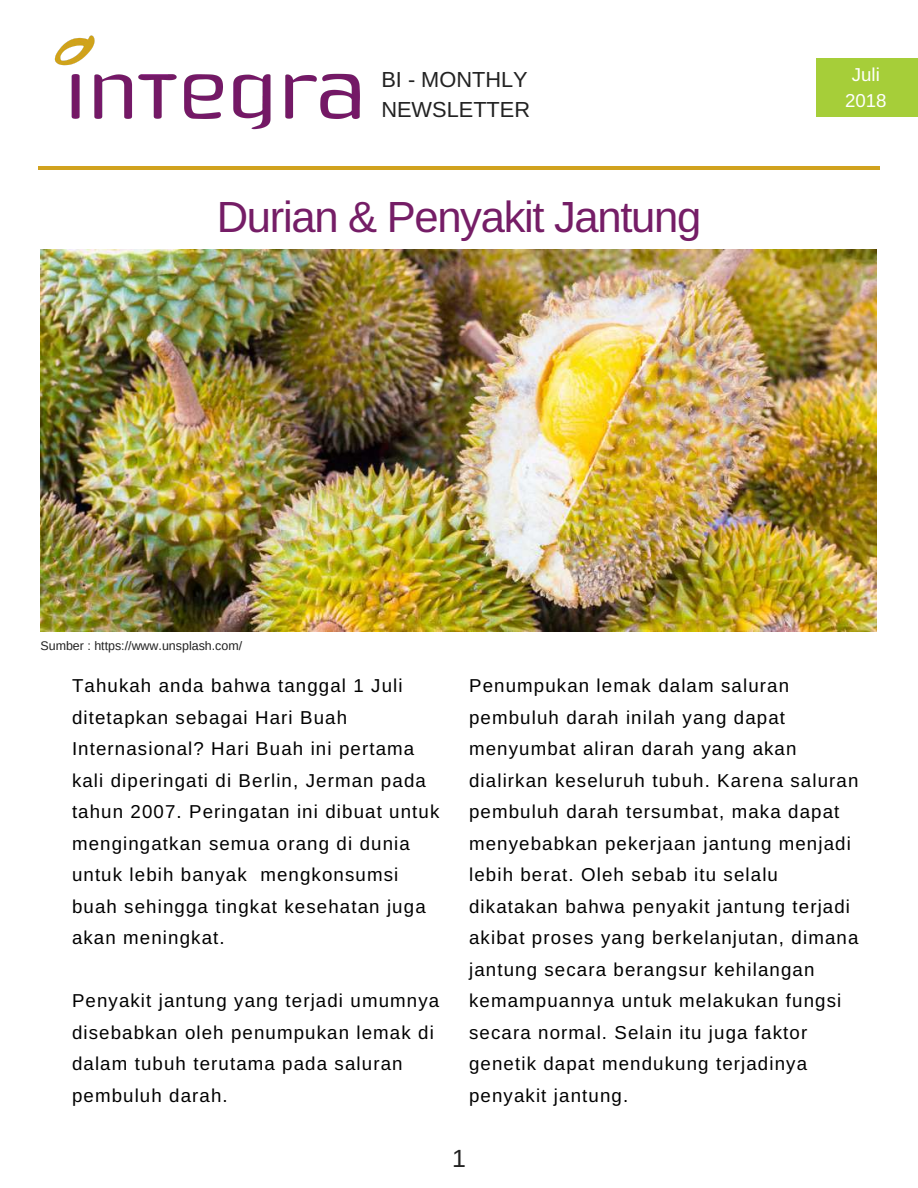
<style>
.page{position:relative;width:918px;height:1188px;background:#fff}
.page>*{position:absolute;margin:0;border:0;box-sizing:border-box;transform-origin:0 0}
.t1{font:43.65px "Arimo";letter-spacing:-.03em;color:#751d66}
.t2{font:24.9px "Arimo";color:#222}
.t3{font:21.75px/30.3px "Arimo";color:#222}
.t4{font:18.75px/31.5px "Arimo";letter-spacing:.06em;color:#000}
.t5{font:18.75px/25.8px "Arimo";color:#fff;text-align:center}
.t6{font:12.45px "Arimo";color:#222}
</style>
<div class="page">
<img style="left:54px;top:35px;width:306px;height:95px">
<div style="left:817px;top:58px;width:101px;height:59px;background:#a6ce39"></div>
<hr style="left:38px;top:166px;width:842px;height:4px;background:#d1a21e">
<img style="left:40px;top:250px;width:836px;height:381px">
<p class="t3" style="left:381px;top:64px;width:150px">BI - MONTHLY<br>NEWSLETTER</p>
<p class="t5" style="left:845px;top:62px;width:43px">Juli<br>2018</p>
<h1 class="t1" style="left:217px;top:192px;width:486px">Durian &amp; Penyakit Jantung</h1>
<p class="t6" style="left:40px;top:639px;width:203px">Sumber : https://www.unsplash.com/</p>
<p class="t4" style="left:72px;top:670px;width:369px">Tahukah anda bahwa tanggal 1 Juli ditetapkan sebagai Hari Buah Internasional? Hari Buah ini pertama kali diperingati di Berlin, Jerman pada tahun 2007. Peringatan ini dibuat untuk mengingatkan semua orang di dunia untuk lebih banyak mengkonsumsi buah sehingga tingkat kesehatan juga akan meningkat.</p>
<p class="t4" style="left:72px;top:985px;width:369px">Penyakit jantung yang terjadi umumnya disebabkan oleh penumpukan lemak di dalam tubuh terutama pada saluran pembuluh darah.</p>
<p class="t4" style="left:469px;top:670px;width:391px">Penumpukan lemak dalam saluran pembuluh darah inilah yang dapat menyumbat aliran darah yang akan dialirkan keseluruh tubuh. Karena saluran pembuluh darah tersumbat, maka dapat menyebabkan pekerjaan jantung menjadi lebih berat. Oleh sebab itu selalu dikatakan bahwa penyakit jantung terjadi akibat proses yang berkelanjutan, dimana jantung secara berangsur kehilangan kemampuannya untuk melakukan fungsi secara normal. Selain itu juga faktor genetik dapat mendukung terjadinya penyakit jantung.</p>
<h2 class="t2" style="left:452px;top:1144px;width:15px">1</h2>
</div>
